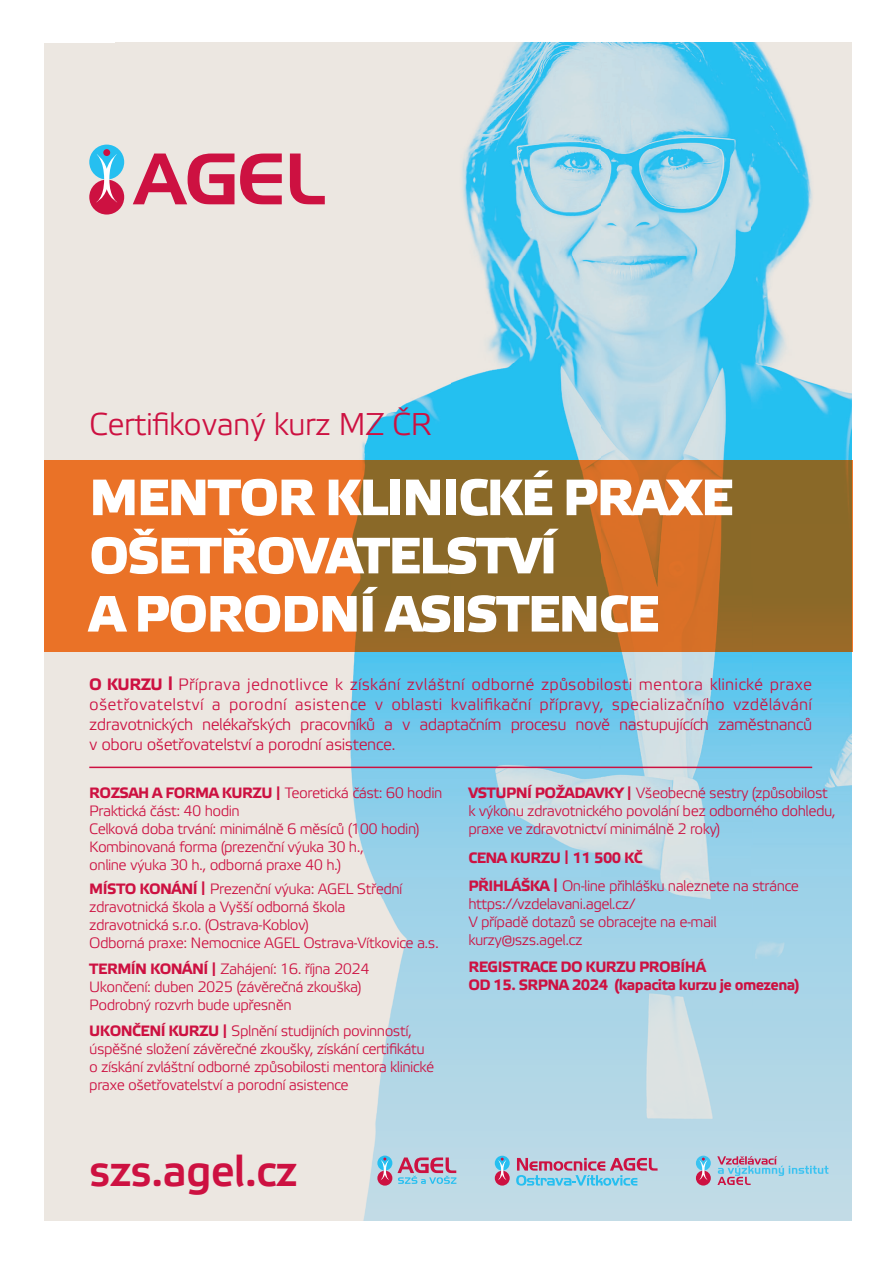
<style>
.page{position:relative;width:893px;height:1263px;background:#fff}
.page>*{position:absolute;margin:0;border:0;box-sizing:border-box;transform-origin:0 0}
.t1{font:700 51px/58.2px "Elektra Medium Pro";letter-spacing:-.03em;color:#fff}
.t2{font:43.5px "Etelka Medium Pro";letter-spacing:-.02em;color:#cd1141}
.t3{font:31.5px "Elektra Light Pro";letter-spacing:-.02em;color:#cd1141}
.t4{font:16.5px/19.8px "Etelka Light Pro";letter-spacing:-.03em;color:#cd1141;text-align:justify}
.t5{font:15px/18px "Etelka Light Pro";letter-spacing:-.035em;color:#cd1141}
.t6{font:700 15px/18px "Etelka Text Pro";letter-spacing:-.035em;color:#cd1141}
.s1{font-family:"Etelka Text Pro";font-weight:700}
.s2{font-family:"Elektra Light Pro";font-weight:700;font-size:19.5px}
.s3{font-family:"Etelka Text Pro";font-size:19.5px}
.s4{font-weight:400;font-size:19.5px}
</style>
<div class="page">
<div style="left:44px;top:43px;width:808px;height:1177px;background:#ece7e1"></div>
<img style="left:302px;top:43px;width:550px;height:1177px">
<svg style="left:44px;top:461px;width:809px;height:191px;background:#bc6d27"></svg>
<hr style="left:89px;top:767px;width:723px;height:1px;background:#cd1141">
<div style="left:89px;top:145px;width:35px;height:34px;background:#26bff0;border-radius:50%"></div>
<div style="left:103px;top:149px;width:7px;height:7px;background:#cd1141;border-radius:50%"></div>
<div style="left:89px;top:180px;width:35px;height:35px;background:#cd1141;border-radius:50%"></div>
<svg style="left:96px;top:154px;width:22px;height:49px"></svg>
<svg style="left:133px;top:154px;width:192px;height:50px"></svg>
<div style="left:696px;top:1156px;width:15px;height:14px;background:#3bc3f1;border-radius:50%"></div>
<div style="left:696px;top:1170px;width:15px;height:15px;background:#cd1141;border-radius:50%"></div>
<svg style="left:699px;top:1157px;width:9px;height:23px"></svg>
<svg style="left:717px;top:1156px;width:111px;height:29px;background:#afc2d6"></svg>
<svg style="left:516px;top:1158px;width:141px;height:27px;background:#abacc5"></svg>
<div style="left:495px;top:1156px;width:15px;height:14px;background:#26bff0;border-radius:50%"></div>
<div style="left:495px;top:1171px;width:15px;height:14px;background:#cd1141;border-radius:50%"></div>
<svg style="left:498px;top:1158px;width:9px;height:22px"></svg>
<svg style="left:377px;top:1155px;width:15px;height:15px"></svg>
<div style="left:377px;top:1170px;width:15px;height:15px;background:#cd1141;border-radius:50%"></div>
<svg style="left:380px;top:1157px;width:10px;height:23px"></svg>
<svg style="left:397px;top:1157px;width:59px;height:27px;background:#b1a0ba"></svg>
<p class="t3" style="left:89px;top:407px;width:344px">Certifikovaný kurz MZ ČR</p>
<p class="t1" style="left:89px;top:470px;width:645px">MENTOR KLINICKÉ PRAXE<br>OŠETŘOVATELSTVÍ<br>A PORODNÍ ASISTENCE</p>
<p class="t4" style="left:89px;top:676px;width:724px"><span class="s1">O KURZU</span> <span class="s2">І</span> Příprava jednotlivce k získání zvláštní odborné způsobilosti mentora klinické praxe ošetřovatelství a porodní asistence v oblasti kvalifikační přípravy, specializačního vzdělávání zdravotnických nelékařských pracovníků a v adaptačním procesu nově nastupujících zaměstnanců v oboru ošetřovatelství a porodní asistence.</p>
<p class="t5" style="left:89px;top:785px;width:355px"><span class="s1">ROZSAH A FORMA KURZU</span> <span class="s3">І</span> Teoretická část: 60 hodin</p>
<p class="t5" style="left:89px;top:803px;width:152px">Praktická část: 40 hodin</p>
<p class="t5" style="left:89px;top:821px;width:332px">Celková doba trvání: minimálně 6 měsíců (100 hodin)</p>
<p class="t5" style="left:89px;top:839px;width:276px">Kombinovaná forma (prezenční výuka 30 h., online výuka 30 h., odborná praxe 40 h.)</p>
<p class="t5" style="left:89px;top:880px;width:315px"><span class="s1">MÍSTO KONÁNÍ</span> <span class="s3">І</span> Prezenční výuka: AGEL Střední zdravotnická škola a Vyšší odborná škola zdravotnická s.r.o. (Ostrava-Koblov)</p>
<p class="t5" style="left:89px;top:934px;width:351px">Odborná praxe: Nemocnice AGEL Ostrava-Vítkovice a.s.</p>
<p class="t5" style="left:89px;top:961px;width:282px"><span class="s1">TERMÍN KONÁNÍ</span> <span class="s3">І</span> Zahájení: 16. října 2024</p>
<p class="t5" style="left:89px;top:979px;width:274px">Ukončení: duben 2025 (závěrečná zkouška)</p>
<p class="t5" style="left:89px;top:997px;width:204px">Podrobný rozvrh bude upřesněn</p>
<p class="t5" style="left:89px;top:1023px;width:346px"><span class="s1">UKONČENÍ KURZU</span> <span class="s3">І</span> Splnění studijních povinností, úspěšné složení závěrečné zkoušky, získání certifikátu o získání zvláštní odborné způsobilosti mentora klinické praxe ošetřovatelství a porodní asistence</p>
<p class="t5" style="left:468px;top:785px;width:369px"><span class="s1">VSTUPNÍ POŽADAVKY</span> <span class="s3">І</span> Všeobecné sestry (způsobilost k výkonu zdravotnického povolání bez odborného dohledu, praxe ve zdravotnictví minimálně 2 roky)</p>
<p class="t6" style="left:468px;top:849px;width:176px">CENA KURZU <span class="s4">І</span> 11 500 KČ</p>
<p class="t5" style="left:468px;top:877px;width:332px"><span class="s1">PŘIHLÁŠKA</span> <span class="s3">І</span> On-line přihlášku naleznete na stránce</p>
<p class="t5" style="left:468px;top:895px;width:168px">https://vzdelavani.agel.cz/</p>
<p class="t5" style="left:468px;top:913px;width:250px">V případě dotazů se obracejte na e-mail</p>
<p class="t5" style="left:468px;top:931px;width:116px">kurzy@szs.agel.cz</p>
<p class="t6" style="left:468px;top:958px;width:333px">REGISTRACE DO KURZU PROBÍHÁ<br>OD 15. SRPNA 2024 (kapacita kurzu je omezena)</p>
<p class="t2" style="left:89px;top:1147px;width:210px">szs.agel.cz</p>
</div>
